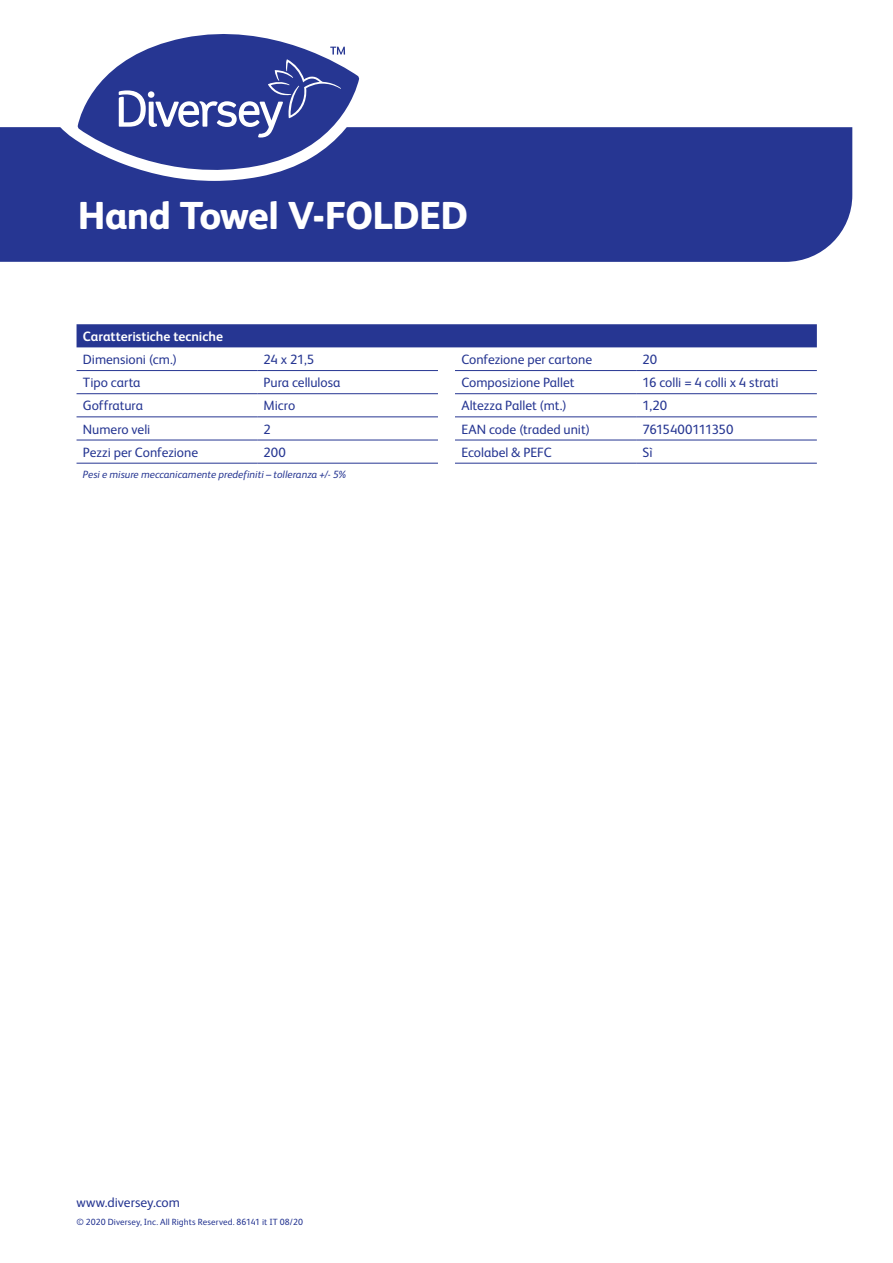
<style>
.page{position:relative;width:893px;height:1263px;background:#fff}
.page>*{position:absolute;margin:0;border:0;box-sizing:border-box;transform-origin:0 0}
.t1{font:800 39px "FS Albert Pro";letter-spacing:-.02em;color:#fff}
.Table_Text{font:13.5px "FS Albert Pro";letter-spacing:-.005em;color:#263692}
.Table_Subheads{font:700 13.5px "FS Albert Pro";letter-spacing:-.005em;color:#fff}
.Table_Text-2{font:13.5px "FS Albert Pro";letter-spacing:-.035em;color:#263692}
.Table_italic{font:italic 10.5px "FS Albert Pro";color:#263692}
.t2{font:9px "FS Albert Pro";letter-spacing:.01em;color:#263692}
</style>
<div class="page">
<div style="left:0;top:127px;width:852px;height:135px;background:#263692"></div>
<div style="left:77px;top:324px;width:740px;height:23px;background:#263692"></div>
<hr style="left:77px;top:370px;width:180px;height:1px;background:#263692">
<hr style="left:257px;top:370px;width:181px;height:1px;background:#263692">
<hr style="left:455px;top:370px;width:181px;height:1px;background:#263692">
<hr style="left:636px;top:370px;width:181px;height:1px;background:#263692">
<hr style="left:77px;top:393px;width:180px;height:1px;background:#263692">
<hr style="left:257px;top:393px;width:181px;height:1px;background:#263692">
<hr style="left:455px;top:393px;width:181px;height:1px;background:#263692">
<hr style="left:636px;top:393px;width:181px;height:1px;background:#263692">
<hr style="left:77px;top:416px;width:180px;height:1px;background:#263692">
<hr style="left:257px;top:416px;width:181px;height:1px;background:#263692">
<hr style="left:455px;top:416px;width:181px;height:1px;background:#263692">
<hr style="left:636px;top:416px;width:181px;height:1px;background:#263692">
<hr style="left:77px;top:440px;width:180px;height:1px;background:#263692">
<hr style="left:257px;top:440px;width:181px;height:1px;background:#263692">
<hr style="left:455px;top:440px;width:181px;height:1px;background:#263692">
<hr style="left:636px;top:440px;width:181px;height:1px;background:#263692">
<hr style="left:77px;top:463px;width:180px;height:1px;background:#263692">
<hr style="left:257px;top:463px;width:181px;height:1px;background:#263692">
<hr style="left:455px;top:463px;width:181px;height:1px;background:#263692">
<hr style="left:636px;top:463px;width:181px;height:1px;background:#263692">
<svg style="left:58px;top:78px;width:316px;height:103px"></svg>
<svg style="left:78px;top:34px;width:281px;height:148px;fill:#263692"></svg>
<svg style="left:119px;top:47px;width:226px;height:91px"></svg>
<p class="t1" style="left:78px;top:185px;width:392px">Hand Towel V-FOLDED</p>
<p class="Table_Subheads" style="left:83px;top:327px;width:142px">Caratteristiche tecniche</p>
<p class="Table_Text" style="left:83px;top:350px;width:96px">Dimensioni (cm.)</p>
<p class="Table_Text" style="left:264px;top:350px;width:52px">24 x 21,5</p>
<p class="Table_Text" style="left:461px;top:350px;width:132px">Confezione per cartone</p>
<p class="Table_Text" style="left:642px;top:350px;width:16px">20</p>
<p class="Table_Text" style="left:83px;top:373px;width:59px">Tipo carta</p>
<p class="Table_Text" style="left:264px;top:373px;width:78px">Pura cellulosa</p>
<p class="Table_Text" style="left:461px;top:373px;width:115px">Composizione Pallet</p>
<p class="Table_Text" style="left:642px;top:373px;width:138px">16 colli = 4 colli x 4 strati</p>
<p class="Table_Text" style="left:83px;top:396px;width:62px">Goffratura</p>
<p class="Table_Text" style="left:264px;top:396px;width:33px">Micro</p>
<p class="Table_Text" style="left:461px;top:396px;width:107px">Altezza Pallet (mt.)</p>
<p class="Table_Text" style="left:642px;top:396px;width:26px">1,20</p>
<p class="Table_Text" style="left:83px;top:419px;width:69px">Numero veli</p>
<p class="Table_Text" style="left:264px;top:419px;width:9px">2</p>
<p class="Table_Text" style="left:461px;top:419px;width:130px">EAN code (traded unit)</p>
<p class="Table_Text-2" style="left:642px;top:419px;width:92px">7615400111350</p>
<p class="Table_Text" style="left:83px;top:443px;width:117px">Pezzi per Confezione</p>
<p class="Table_Text" style="left:264px;top:443px;width:24px">200</p>
<p class="Table_Text" style="left:461px;top:443px;width:92px">Ecolabel &amp; PEFC</p>
<p class="Table_Text" style="left:642px;top:443px;width:12px">Sì</p>
<p class="Table_italic" style="left:83px;top:467px;width:265px">Pesi e misure meccanicamente predefiniti – tolleranza +/- 5%</p>
<p class="Table_Text" style="left:77px;top:1193px;width:105px">www.diversey.com</p>
<p class="t2" style="left:77px;top:1215px;width:228px">© 2020 Diversey, Inc. All Rights Reserved. 86141 it IT 08/20</p>
</div>
